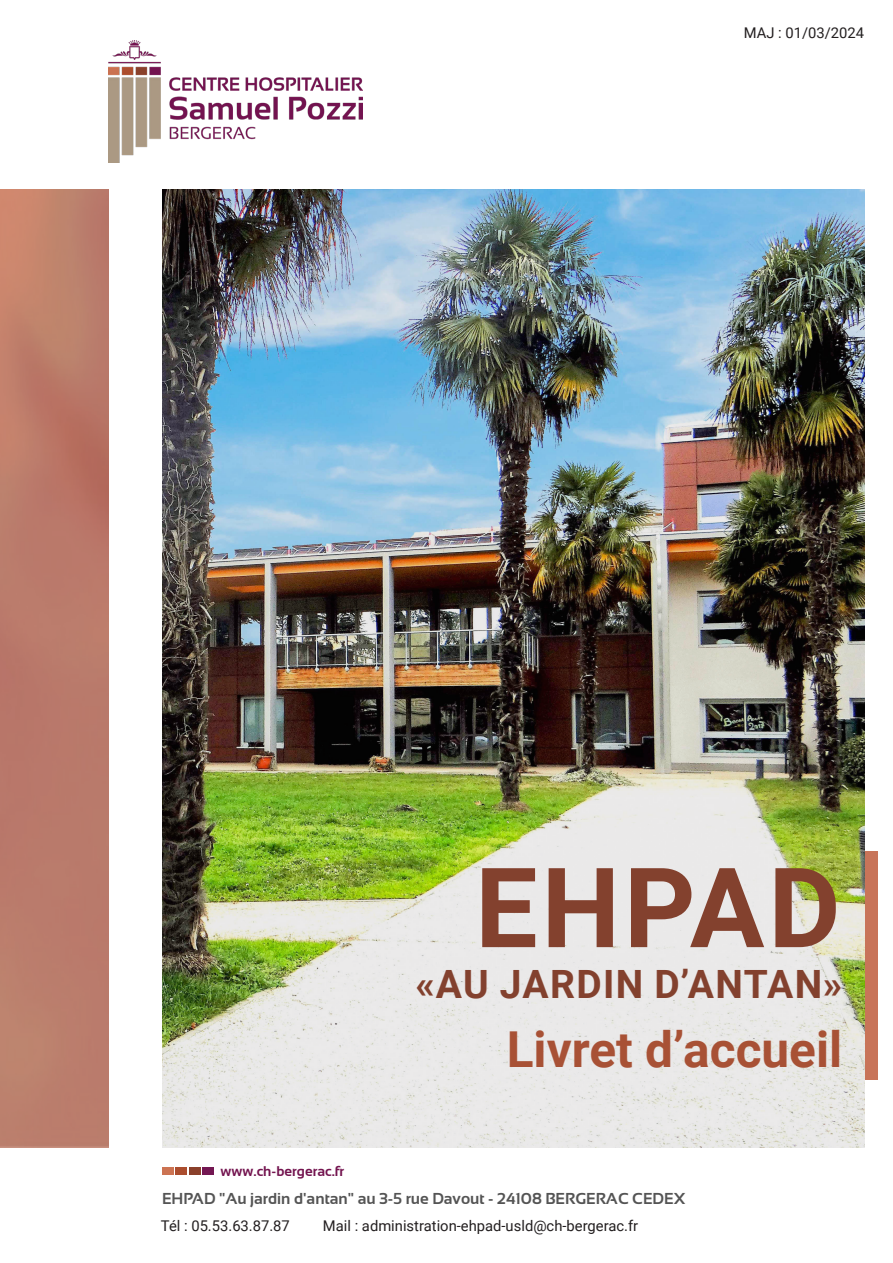
<style>
.page{position:relative;width:893px;height:1263px;background:#fff}
.page>*{position:absolute;margin:0;border:0;box-sizing:border-box;transform-origin:0 0}
.t1{font:700 111px "Roboto";letter-spacing:.035em;color:#83412e}
.t2{font:700 49.5px "Roboto";color:#a85135}
.t3{font:700 39px "Roboto";letter-spacing:.035em;color:#83412e}
.t4{font:700 15.9px "Sansation";color:#545454}
.t5{font:14.85px "Roboto";color:#231f20}
.t6{font:700 14.1px "Sansation";color:#73144f}
</style>
<div class="page">
<img style="left:108px;top:41px;width:255px;height:122px">
<div style="left:864px;top:851px;width:14px;height:228px;background:#c87459"></div>
<svg style="left:0;top:189px;width:108px;height:959px;background:#bb7b6a"></svg>
<img style="left:162px;top:189px;width:702px;height:959px">
<div style="left:162px;top:1167px;width:11px;height:8px;background:#cc7352"></div>
<div style="left:176px;top:1167px;width:11px;height:8px;background:#ab4d2e"></div>
<div style="left:189px;top:1167px;width:11px;height:8px;background:#8a402b"></div>
<div style="left:203px;top:1167px;width:11px;height:8px;background:#731752"></div>
<p class="t5" style="left:744px;top:22px;width:122px">MAJ : 01/03/2024</p>
<p class="t1" style="left:475px;top:830px;width:367px">EHPAD</p>
<p class="t3" style="left:416px;top:957px;width:428px">«AU JARDIN D’ANTAN»</p>
<p class="t2" style="left:507px;top:1014px;width:337px">Livret d’accueil</p>
<p class="t6" style="left:221px;top:1163px;width:125px">www.ch-bergerac.fr</p>
<p class="t4" style="left:162px;top:1189px;width:525px">EHPAD "Au jardin d'antan" au 3-5 rue Davout - 24108 BERGERAC CEDEX</p>
<p class="t5" style="left:161px;top:1215px;width:130px">Tél : 05.53.63.87.87</p>
<p class="t5" style="left:323px;top:1215px;width:317px">Mail : administration-ehpad-usld@ch-bergerac.fr</p>
</div>
